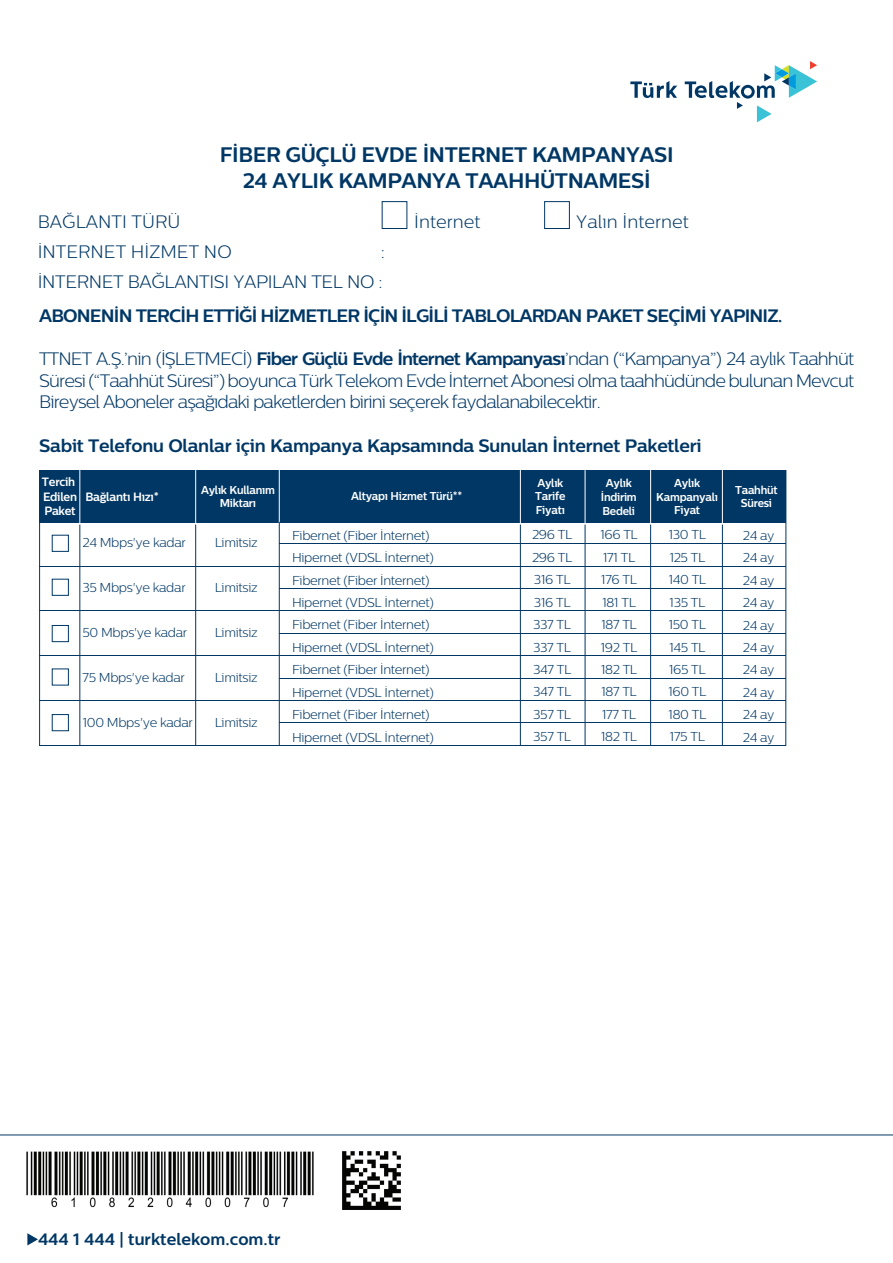
<style>
.page{position:relative;width:893px;height:1263px;background:#fff}
.page>*{position:absolute;margin:0;border:0;box-sizing:border-box;transform-origin:0 0}
.t1{font:700 21px/25.2px "Centrale Sans";letter-spacing:-.02em;color:#003765;text-align:center}
.t2{font:300 18px/21.6px "Centrale Sans";letter-spacing:-.02em;color:#003765;text-align:justify}
.t3{font:700 18px "Centrale Sans";letter-spacing:-.045em;color:#003765}
.t4{font:700 18px "Centrale Sans";letter-spacing:-.015em;color:#003765}
.t5{font:300 18px "Centrale Sans";color:#003765}
.t6{font:700 16.5px "Centrale Sans";color:#003765}
.t7{font:300 12.9px/22.5px "Centrale Sans";letter-spacing:-.025em;color:#003765}
.t8{font:700 12px/14.4px "Centrale Sans";letter-spacing:-.02em;color:#fff;scale:.95 1}
.t9{font:700 11.4px/13.8px "Centrale Sans";letter-spacing:-.02em;color:#fff;text-align:center;scale:.95 1}
.s1{font-weight:700}
</style>
<div class="page">
<svg style="left:630px;top:61px;width:187px;height:61px"></svg>
<hr style="left:0;top:1135px;width:893px;height:1px;background:#003765">
<svg style="left:27px;top:1233px;width:11px;height:12px"></svg>
<div style="left:382px;top:201px;width:25px;height:28px;border:1px solid #003765"></div>
<div style="left:544px;top:201px;width:26px;height:28px;border:1px solid #003765"></div>
<hr style="left:785px;top:470px;width:1px;height:276px;background:#003765">
<div style="left:40px;top:470px;width:746px;height:52px;background:#003765"></div>
<hr style="left:280px;top:543px;width:506px;height:1px;background:#003765">
<hr style="left:40px;top:700px;width:746px;height:1px;background:#003765">
<hr style="left:40px;top:655px;width:746px;height:1px;background:#003765">
<hr style="left:40px;top:566px;width:746px;height:1px;background:#003765">
<hr style="left:40px;top:611px;width:746px;height:1px;background:#003765">
<hr style="left:279px;top:723px;width:507px;height:1px;background:#003765">
<hr style="left:279px;top:633px;width:507px;height:1px;background:#003765">
<hr style="left:40px;top:745px;width:746px;height:1px;background:#003765">
<div style="left:52px;top:535px;width:17px;height:17px;border:1px solid #003765"></div>
<div style="left:52px;top:579px;width:17px;height:17px;border:1px solid #003765"></div>
<div style="left:52px;top:625px;width:17px;height:17px;border:1px solid #003765"></div>
<hr style="left:279px;top:678px;width:507px;height:1px;background:#003765">
<hr style="left:279px;top:588px;width:507px;height:1px;background:#003765">
<div style="left:52px;top:714px;width:17px;height:17px;border:1px solid #003765"></div>
<hr style="left:79px;top:470px;width:1px;height:55px;background:#fff">
<hr style="left:79px;top:525px;width:1px;height:220px;background:#003765">
<hr style="left:39px;top:470px;width:1px;height:276px;background:#003765">
<hr style="left:195px;top:470px;width:1px;height:55px;background:#fff">
<hr style="left:195px;top:525px;width:1px;height:220px;background:#003765">
<hr style="left:279px;top:470px;width:1px;height:55px;background:#fff">
<hr style="left:279px;top:522px;width:1px;height:223px;background:#003765">
<hr style="left:520px;top:470px;width:1px;height:55px;background:#fff">
<hr style="left:520px;top:525px;width:1px;height:220px;background:#003765">
<hr style="left:585px;top:470px;width:1px;height:55px;background:#fff">
<hr style="left:585px;top:525px;width:1px;height:220px;background:#003765">
<hr style="left:650px;top:470px;width:1px;height:55px;background:#fff">
<hr style="left:650px;top:525px;width:1px;height:220px;background:#003765">
<hr style="left:722px;top:470px;width:1px;height:55px;background:#fff">
<hr style="left:722px;top:525px;width:1px;height:220px;background:#003765">
<img style="left:27px;top:1152px;width:287px;height:56px">
<img style="left:343px;top:1152px;width:57px;height:57px">
<h1 class="t1" style="left:220px;top:142px;width:455px">FİBER GÜÇLÜ EVDE İNTERNET KAMPANYASI<br>24 AYLIK KAMPANYA TAAHHÜTNAMESİ</h1>
<h2 class="t5" style="left:38px;top:211px;width:144px">BAĞLANTI TÜRÜ</h2>
<h2 class="t5" style="left:414px;top:211px;width:68px">İnternet</h2>
<h2 class="t5" style="left:576px;top:211px;width:114px">Yalın İnternet</h2>
<h2 class="t5" style="left:38px;top:242px;width:195px">İNTERNET HİZMET NO</h2>
<h2 class="t2" style="left:38px;top:236px;width:349px;line-height:30.3px;text-align:right">:<br>İNTERNET BAĞLANTISI YAPILAN TEL NO :</h2>
<h2 class="t3" style="left:39px;top:305px;width:745px">ABONENİN TERCİH ETTİĞİ HİZMETLER İÇİN İLGİLİ TABLOLARDAN PAKET SEÇİMİ YAPINIZ.</h2>
<p class="t2" style="left:39px;top:348px;width:816px">TTNET A.Ş.’nin (İŞLETMECİ) <span class="s1">Fiber Güçlü Evde İnternet Kampanyası</span>’ndan (“Kampanya”) 24 aylık Taahhüt Süresi (“Taahhüt Süresi”) boyunca Türk Telekom Evde İnternet Abonesi olma taahhüdünde bulunan Mevcut Bireysel Aboneler aşağıdaki paketlerden birini seçerek faydalanabilecektir.</p>
<h2 class="t4" style="left:39px;top:434px;width:664px">Sabit Telefonu Olanlar için Kampanya Kapsamında Sunulan İnternet Paketleri</h2>
<p class="t8" style="left:42px;top:475px;width:38px">Tercih<br>Edilen<br>Paket</p>
<p class="t8" style="left:85px;top:489px;width:79px">Bağlantı Hızı*</p>
<p class="t9" style="left:201px;top:482px;width:79px">Aylık Kullanım<br>Miktarı</p>
<p class="t7" style="left:82px;top:531px;width:105px">24 Mbps'ye kadar</p>
<p class="t7" style="left:82px;top:576px;width:105px">35 Mbps'ye kadar</p>
<p class="t7" style="left:82px;top:621px;width:106px">50 Mbps'ye kadar</p>
<p class="t7" style="left:82px;top:666px;width:104px">75 Mbps'ye kadar</p>
<p class="t7" style="left:82px;top:711px;width:112px">100 Mbps'ye kadar</p>
<p class="t7" style="left:215px;top:531px;width:44px">Limitsiz</p>
<p class="t7" style="left:215px;top:576px;width:44px">Limitsiz</p>
<p class="t7" style="left:215px;top:621px;width:44px">Limitsiz</p>
<p class="t7" style="left:215px;top:666px;width:44px">Limitsiz</p>
<p class="t7" style="left:215px;top:711px;width:44px">Limitsiz</p>
<p class="t9" style="left:351px;top:489px;width:119px">Altyapı Hizmet Türü**</p>
<p class="t7" style="left:292px;top:524px;width:143px">Fibernet (Fiber İnternet)<br>Hipernet (VDSL İnternet)<br>Fibernet (Fiber İnternet)<br>Hipernet (VDSL İnternet)<br>Fibernet (Fiber İnternet)<br>Hipernet (VDSL İnternet)<br>Fibernet (Fiber İnternet)<br>Hipernet (VDSL İnternet)<br>Fibernet (Fiber İnternet)<br>Hipernet (VDSL İnternet)</p>
<p class="t9" style="left:535px;top:476px;width:33px;text-align:left">Aylık<br>Tarife<br>Fiyatı</p>
<p class="t7" style="left:532px;top:523px;width:42px">296 TL<br>296 TL<br>316 TL<br>316 TL<br>337 TL<br>337 TL<br>347 TL<br>347 TL<br>357 TL<br>357 TL</p>
<p class="t9" style="left:601px;top:476px;width:39px">Aylık<br>İndirim<br>Bedeli</p>
<p class="t9" style="left:656px;top:476px;width:66px">Aylık<br>Kampanyalı<br>Fiyat</p>
<p class="t7" style="left:600px;top:523px;width:39px">166 TL<br>171 TL<br>176 TL<br>181 TL<br>187 TL<br>192 TL<br>182 TL<br>187 TL<br>177 TL<br>182 TL</p>
<p class="t7" style="left:668px;top:523px;width:40px;text-align:justify">130 TL 125 TL 140 TL 135 TL 150 TL 145 TL 165 TL 160 TL 180 TL 175 TL</p>
<p class="t9" style="left:735px;top:482px;width:46px">Taahhüt<br>Süresi</p>
<p class="t7" style="left:743px;top:524px;width:33px;text-align:justify">24 ay 24 ay 24 ay 24 ay 24 ay 24 ay 24 ay 24 ay 24 ay 24 ay</p>
<p class="t6" style="left:38px;top:1229px;width:244px">444 1 444 | turktelekom.com.tr</p>
</div>
